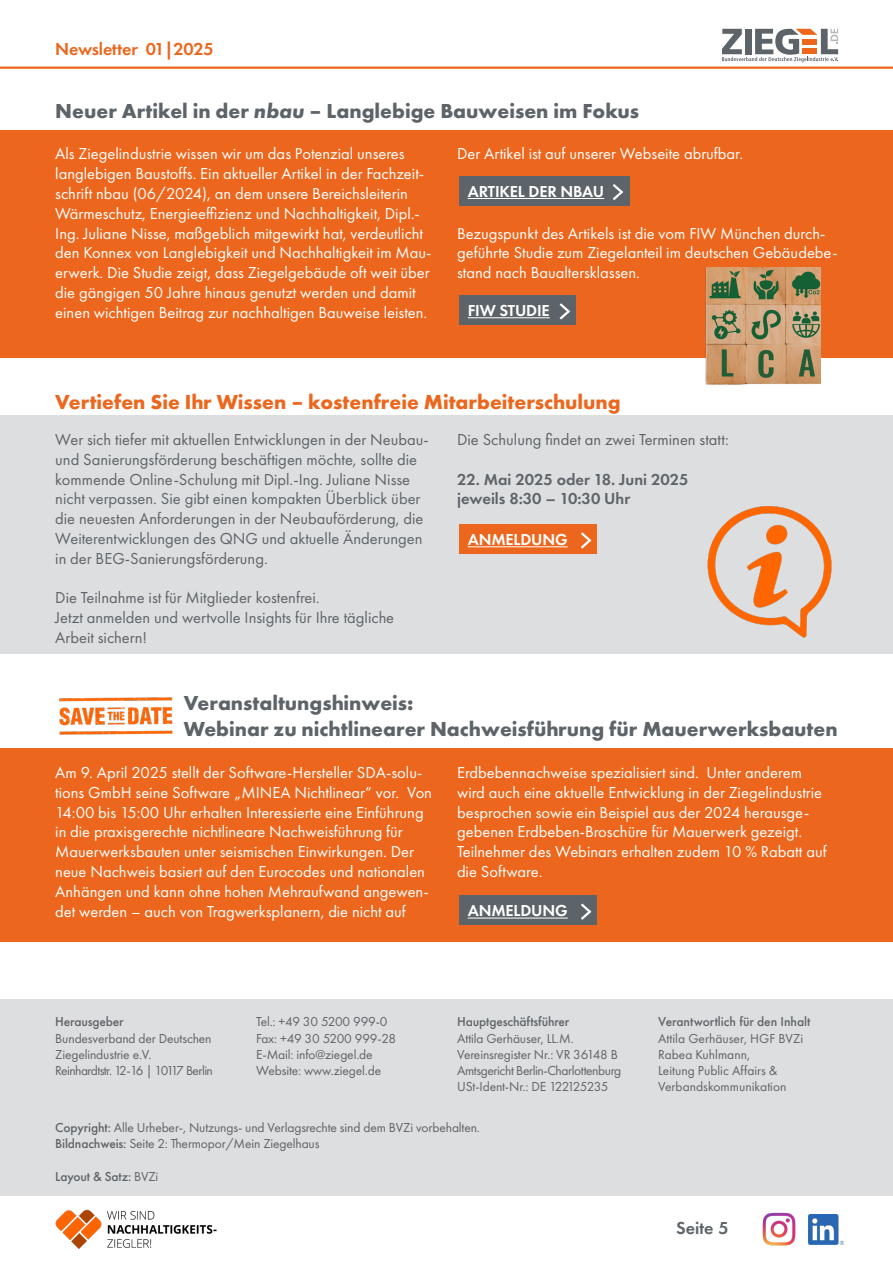
<style>
.page{position:relative;width:893px;height:1263px;background:#fff}
.page>*{position:absolute;margin:0;border:0;box-sizing:border-box;transform-origin:0 0}
.t1{font:700 21px/25.2px "Futura PT";color:#5d6469}
.t2{font:700 21px "Futura PT";color:#ec671d}
.t3{font:600 18px "Futura PT";letter-spacing:-.01em;color:#ec671d}
.t4{font:600 18px "Futura PT";color:#5d6469}
.t5{font:16.5px/19.8px "Futura PT";color:#fff}
.t6{font:16.5px/19.8px "Futura PT";color:#5d6469}
.t7{font:600 16.5px/19.8px "Futura PT";color:#5d6469}
.t8{font:600 16.5px "Futura PT";letter-spacing:-.01em;color:#fff}
.t9{font:13.5px/16.2px "Futura PT";letter-spacing:-.01em;color:#5d6469}
.t10{font:13.5px/16.2px "Futura PT";letter-spacing:-.03em;color:#5d6469}
.t11{font:500 13.5px "Futura PT";letter-spacing:-.01em;color:#5d6469}
.s1{font-style:italic}
.s2{font-weight:500}
.s3{font-weight:400}
</style>
<div class="page">
<hr style="left:0;top:67px;width:893px;height:2px;background:#ec671d">
<div style="left:0;top:1101px;width:893px;height:94px;background:#dddedf"></div>
<div style="left:0;top:999px;width:893px;height:102px;background:#dddedf"></div>
<img style="left:38px;top:1195px;width:190px;height:54px">
<svg style="left:722px;top:29px;width:116px;height:33px"></svg>
<img style="left:762px;top:1212px;width:34px;height:34px">
<img style="left:808px;top:1214px;width:36px;height:30px">
<div style="left:0;top:748px;width:893px;height:194px;background:#ec671d"></div>
<div style="left:0;top:130px;width:893px;height:227px;background:#ec671d"></div>
<div style="left:0;top:415px;width:893px;height:239px;background:#dddedf"></div>
<div style="left:459px;top:524px;width:137px;height:30px;background:#ec671d"></div>
<hr style="left:468px;top:546px;width:100px;height:1px;background:#fff">
<svg style="left:581px;top:532px;width:11px;height:17px"></svg>
<img style="left:706px;top:267px;width:115px;height:118px">
<img style="left:707px;top:506px;width:125px;height:132px">
<img style="left:59px;top:697px;width:114px;height:38px">
<div style="left:459px;top:895px;width:137px;height:30px;background:#5d6469"></div>
<hr style="left:468px;top:918px;width:100px;height:1px;background:#fff">
<svg style="left:581px;top:903px;width:11px;height:17px"></svg>
<div style="left:459px;top:295px;width:116px;height:30px;background:#5d6469"></div>
<hr style="left:468px;top:317px;width:82px;height:1px;background:#fff">
<svg style="left:559px;top:303px;width:11px;height:17px"></svg>
<div style="left:459px;top:176px;width:171px;height:29px;background:#5d6469"></div>
<hr style="left:468px;top:198px;width:136px;height:1px;background:#fff">
<svg style="left:612px;top:184px;width:11px;height:17px"></svg>
<p class="t3" style="left:55px;top:38px;width:160px">Newsletter 01|2025</p>
<p class="t1" style="left:55px;top:98px;width:585px">Neuer Artikel in der <span class="s1">nbau</span> – Langlebige Bauweisen im Fokus</p>
<p class="t5" style="left:55px;top:144px;width:378px">Als Ziegelindustrie wissen wir um das Potenzial unseres langlebigen Baustoffs. Ein aktueller Artikel in der Fachzeit&shy;schrift nbau (06/2024), an dem unsere Bereichsleiterin Wärmeschutz, Energieeffizienz und Nachhaltigkeit, Dipl.- Ing. Juliane Nisse, maßgeblich mitgewirkt hat, verdeutlicht den Konnex von Langlebigkeit und Nachhaltigkeit im Mau&shy;erwerk. Die Studie zeigt, dass Ziegelgebäude oft weit über die gängigen 50 Jahre hinaus genutzt werden und damit einen wichtigen Beitrag zur nachhaltigen Bauweise leisten.</p>
<p class="t5" style="left:457px;top:144px;width:288px">Der Artikel ist auf unserer Webseite abrufbar.</p>
<p class="t8" style="left:468px;top:181px;width:138px">ARTIKEL DER NBAU</p>
<p class="t5" style="left:457px;top:223px;width:382px">Bezugspunkt des Artikels ist die vom FIW München durch&shy;geführte Studie zum Ziegelanteil im deutschen Gebäudebe&shy;stand nach Baualtersklassen.</p>
<p class="t8" style="left:468px;top:300px;width:84px">FIW STUDIE</p>
<p class="t2" style="left:55px;top:388px;width:567px">Vertiefen Sie Ihr Wissen – kostenfreie Mitarbeiterschulung</p>
<p class="t6" style="left:55px;top:429px;width:375px">Wer sich tiefer mit aktuellen Entwicklungen in der Neubau&shy;und Sanierungsförderung beschäftigen möchte, sollte die kommende Online-Schulung mit Dipl.-Ing. Juliane Nisse nicht verpassen. Sie gibt einen kompakten Überblick über die neuesten Anforderungen in der Neubauförderung, die Weiterentwicklungen des QNG und aktuelle Änderungen in der BEG-Sanierungsförderung.</p>
<p class="t6" style="left:55px;top:588px;width:340px">Die Teilnahme ist für Mitglieder kostenfrei.<br>Jetzt anmelden und wertvolle Insights für Ihre tägliche<br>Arbeit sichern!</p>
<p class="t6" style="left:457px;top:429px;width:273px">Die Schulung findet an zwei Terminen statt:</p>
<p class="t7" style="left:457px;top:469px;width:233px">22. Mai 2025 oder 18. Juni 2025 jeweils 8:30 – 10:30 Uhr</p>
<p class="t8" style="left:468px;top:529px;width:102px">ANMELDUNG</p>
<p class="t1" style="left:184px;top:690px;width:655px">Veranstaltungshinweis:<br>Webinar zu nichtlinearer Nachweisführung für Mauerwerksbauten</p>
<p class="t5" style="left:55px;top:762px;width:378px">Am 9. April 2025 stellt der Software-Hersteller SDA-solu&shy;tions GmbH seine Software „MINEA Nichtlinear“ vor. Von 14:00 bis 15:00 Uhr erhalten Interessierte eine Einführung in die praxisgerechte nichtlineare Nachweisführung für Mauerwerksbauten unter seismischen Einwirkungen. Der neue Nachweis basiert auf den Eurocodes und nationalen Anhängen und kann ohne hohen Mehraufwand angewen&shy;det werden – auch von Tragwerksplanern, die nicht auf</p>
<p class="t5" style="left:457px;top:762px;width:371px">Erdbebennachweise spezialisiert sind. Unter anderem wird auch eine aktuelle Entwicklung in der Ziegelindustrie besprochen sowie ein Beispiel aus der 2024 herausge&shy;gebenen Erdbeben-Broschüre für Mauerwerk gezeigt.<br>Teilnehmer des Webinars erhalten zudem 10 % Rabatt auf die Software.</p>
<p class="t8" style="left:468px;top:900px;width:102px">ANMELDUNG</p>
<p class="t11" style="left:55px;top:1014px;width:70px">Herausgeber</p>
<p class="t9" style="left:55px;top:1030px;width:159px">Bundesverband der Deutschen<br>Ziegelindustrie e.V.<br>Reinhardtstr. 12-16 | 10117 Berlin</p>
<p class="t9" style="left:256px;top:1014px;width:142px">Tel.: +49 30 5200 999-0<br>Fax: +49 30 5200 999-28<br>E-Mail: info@ziegel.de<br>Website: www.ziegel.de</p>
<p class="t11" style="left:457px;top:1014px;width:114px">Hauptgeschäftsführer</p>
<p class="t10" style="left:457px;top:1030px;width:166px">Attila Gerhäuser, LL.M.<br>Vereinsregister Nr.: VR 36148 B<br>Amtsgericht Berlin-Charlottenburg<br>USt-Ident-Nr.: DE 122125235</p>
<p class="t9" style="left:55px;top:1119px;width:426px"><span class="s2">Copyright:</span> Alle Urheber-, Nutzungs- und Verlagsrechte sind dem BVZi vorbehalten.<br><span class="s2">Bildnachweis:</span> Seite 2: Thermopor/Mein Ziegelhaus</p>
<p class="t11" style="left:55px;top:1168px;width:105px">Layout &amp; Satz: <span class="s3">BVZi</span></p>
<p class="t11" style="left:658px;top:1014px;width:154px">Verantwortlich für den Inhalt</p>
<p class="t9" style="left:658px;top:1030px;width:147px">Attila Gerhäuser, HGF BVZi<br>Rabea Kuhlmann,<br>Leitung Public Affairs &amp;<br>Verbandskommunikation</p>
<p class="t4" style="left:676px;top:1217px;width:54px">Seite 5</p>
</div>
